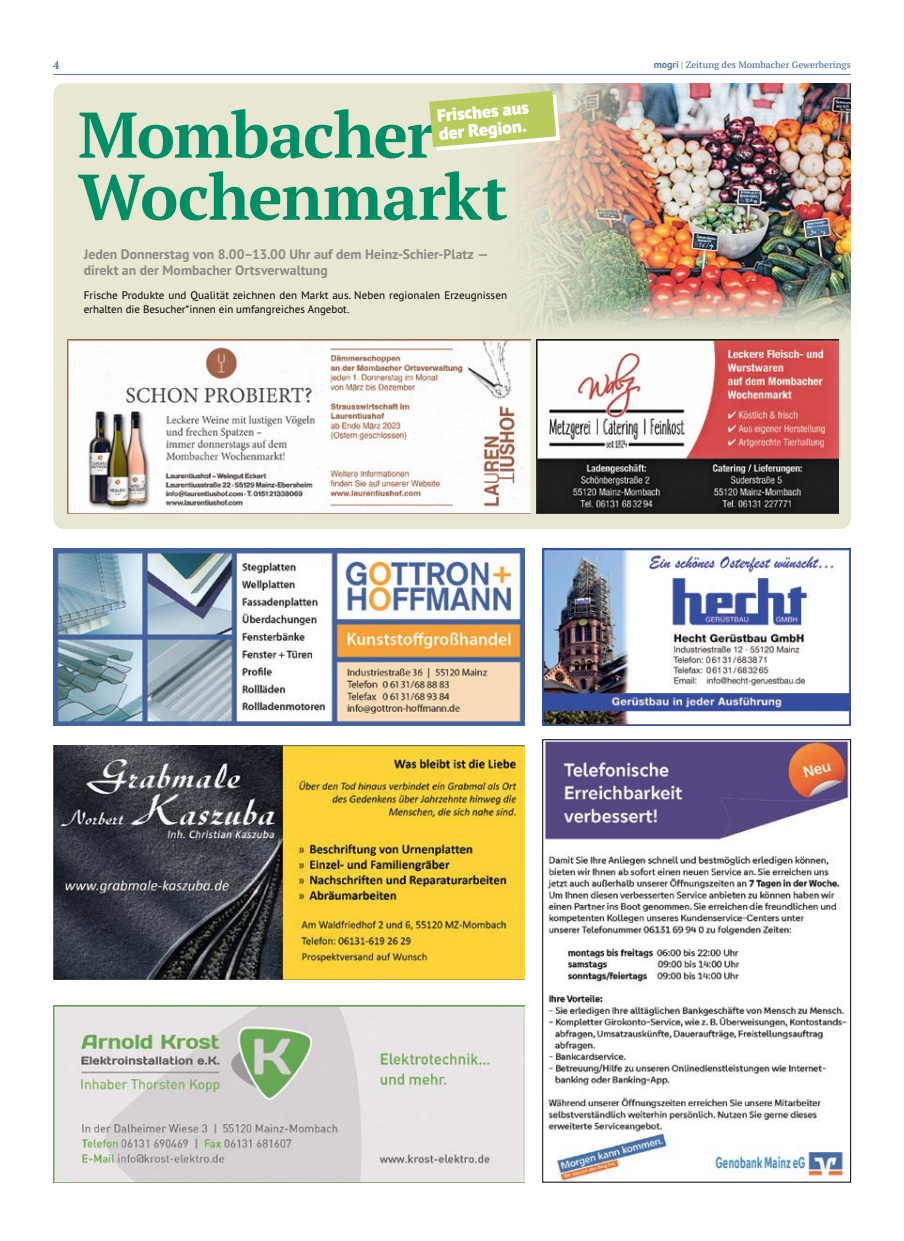
<style>
.page{position:relative;width:904px;height:1241px;background:#fff}
.page>*{position:absolute;margin:0;border:0;box-sizing:border-box;transform-origin:0 0}
.t1{font:700 64.38px/62px "PT Serif Pro";letter-spacing:-.02em;color:#008e66}
.t2{font:900 17.88px/17.9px "PT Sans Pro";color:#fff}
.t3{font:700 13.75px/16.5px "PT Sans Pro";color:#8f8881}
.t4{font:700 11.25px "PT Serif Pro";color:#5975a6}
.t5{font:11px/13.5px "PT Sans Pro";letter-spacing:.005em;color:#000}
.t6{font:600 9.38px "PT Serif Pro";color:#5975a6}
.s1{font-family:"PT Sans Pro";font-weight:700;font-size:10px}
</style>
<div class="page">
<hr style="left:53px;top:74px;width:797px;height:1px;background:#5975a6">
<div style="left:53px;top:83px;width:798px;height:446px;background:#e8e8d2;border-radius:11px"></div>
<img style="left:484px;top:83px;width:367px;height:257px">
<img style="left:68px;top:340px;width:462px;height:173px">
<img style="left:536px;top:340px;width:302px;height:173px">
<svg style="left:429px;top:91px;width:131px;height:60px"></svg>
<img style="left:53px;top:1005px;width:471px;height:177px">
<img style="left:53px;top:745px;width:471px;height:234px">
<img style="left:542px;top:548px;width:308px;height:177px">
<img style="left:53px;top:548px;width:471px;height:177px">
<img style="left:544px;top:741px;width:305px;height:439px">
<div style="left:542px;top:739px;width:309px;height:443px;border:1px solid #000"></div>
<p class="t4" style="left:53px;top:57px;width:8px">4</p>
<p class="t6" style="left:653px;top:58px;width:198px"><span class="s1">mogri</span> | Zeitung des Mombacher Gewerberings</p>
<h2 class="t2" style="left:436px;top:106px;width:93px;rotate:-5deg">Frisches aus der Region.</h2>
<h1 class="t1" style="left:78px;top:103px;width:431px">Mombacher<br>Wochenmarkt</h1>
<p class="t3" style="left:84px;top:245px;width:406px">Jeden Donnerstag von 8.00–13.00 Uhr auf dem Heinz-Schier-Platz — direkt an der Mombacher Ortsverwaltung</p>
<p class="t5" style="left:84px;top:288px;width:425px">Frische Produkte und Qualität zeichnen den Markt aus. Neben regionalen Erzeugnissen erhalten die Besucher*innen ein umfangreiches Angebot.</p>
</div>
